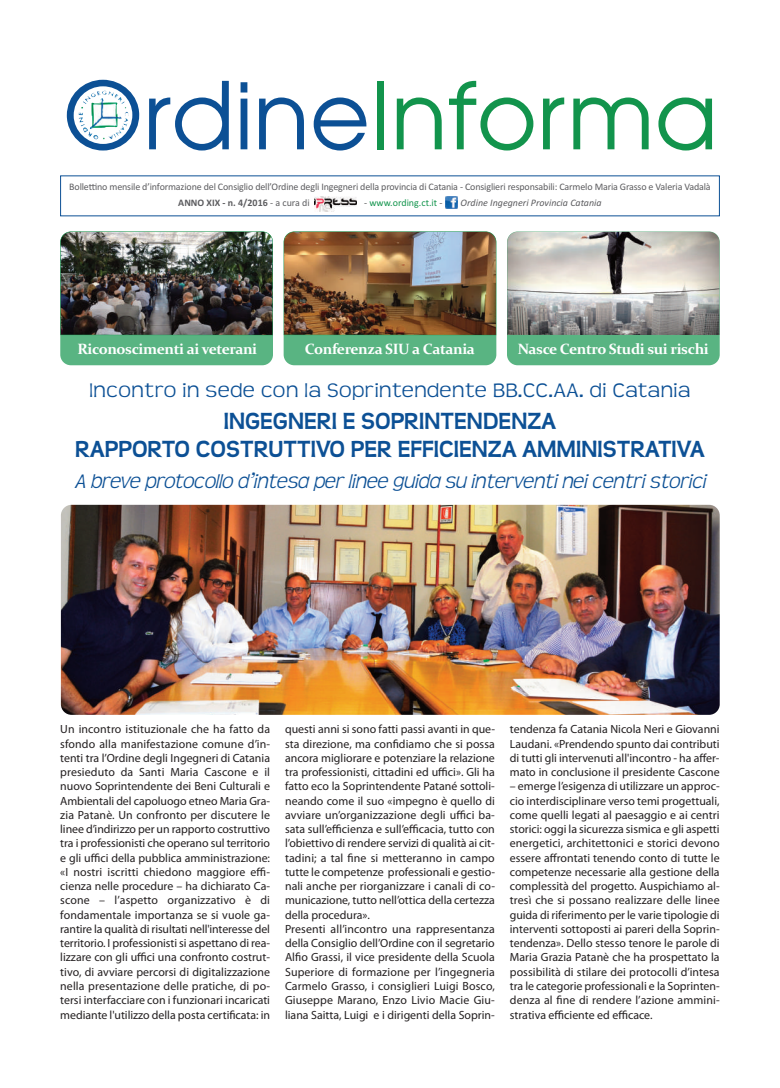
<style>
.page{position:relative;width:780px;height:1088px;background:#fff}
.page>*{position:absolute;margin:0;border:0;box-sizing:border-box;transform-origin:0 0}
.t1{font:92.5px "Avian";color:#12944c}
.t2{font:700 23.75px/28.5px "Teen";color:#0c5095;text-align:center}
.t3{font:italic 300 20px "Teen";color:#0c5095}
.t4{font:300 20px "Teen";letter-spacing:.025em;color:#0c5095}
.t5{font:700 15px "Constantia";letter-spacing:-.025em;color:#fff}
.t6{font:11.88px/14.2px "Myriad Pro";color:#231f20;text-align:justify}
.t7{font:10px/16.2px "Calibri";letter-spacing:-.015em;color:#5c5c5f}
.t8{font:italic 10px "Calibri";color:#5c5c5f}
.s1{color:#0c5095}
.s2{font-weight:700}
.s3{color:#fff}
.s4{color:#12944c}
</style>
<div class="page">
<img style="left:79px;top:90px;width:50px;height:39px">
<div style="left:283px;top:231px;width:213px;height:134px;background:#12944c;border-radius:11px;opacity:.7"></div>
<div style="left:60px;top:231px;width:213px;height:134px;background:#12944c;border-radius:11px;opacity:.7"></div>
<div style="left:507px;top:231px;width:212px;height:134px;background:#12944c;border-radius:11px;opacity:.7"></div>
<svg style="left:60px;top:231px;width:213px;height:11px;background:#a1a79d"></svg>
<svg style="left:283px;top:231px;width:213px;height:11px;background:#88725d"></svg>
<img style="left:507px;top:232px;width:212px;height:10px">
<svg style="left:445px;top:197px;width:12px;height:11px"></svg>
<img style="left:314px;top:197px;width:42px;height:15px">
<img style="left:61px;top:505px;width:658px;height:210px;border-radius:11px">
<h1 class="t1" style="left:63px;top:61px;width:656px"><span class="s1">Ordine</span>Informa</h1>
<p class="t7" style="left:178px;top:179px;width:534px;text-indent:-109px">Bollettino mensile d’informazione del Consiglio dell’Ordine degli Ingegneri della provincia di Catania - Consiglieri responsabili: Carmelo Maria Grasso e Valeria Vadalà<br><span class="s2">ANNO XIX - n. 4/2016</span> - a cura di <span class="s3">I pressssssss</span> - <span class="s4">www.ording.ct.it</span> -</p>
<p class="t8" style="left:460px;top:197px;width:142px">Ordine Ingegneri Provincia Catania</p>
<p class="t5" style="left:77px;top:340px;width:181px">Riconoscimenti ai veterani</p>
<p class="t5" style="left:305px;top:340px;width:171px">Conferenza SIU a Catania</p>
<p class="t5" style="left:518px;top:340px;width:192px">Nasce Centro Studi sui rischi</p>
<h3 class="t4" style="left:89px;top:378px;width:602px">Incontro in sede con la Soprintendente BB.CC.AA. di Catania</h3>
<h2 class="t2" style="left:75px;top:407px;width:631px">INGEGNERI E SOPRINTENDENZA<br>RAPPORTO COSTRUTTIVO PER EFFICIENZA AMMINISTRATIVA</h2>
<h3 class="t3" style="left:75px;top:469px;width:632px">A breve protocollo d’intesa per linee guida su interventi nei centri storici</h3>
<p class="t6" style="left:60px;top:723px;width:211px">Un incontro istituzionale che ha fatto da sfondo alla manifestazione comune d’in&shy;tenti tra l’Ordine degli Ingegneri di Catania presieduto da Santi Maria Cascone e il nuovo Soprintendente dei Beni Culturali e Ambientali del capoluogo etneo Maria Gra&shy;zia Patanè. Un confronto per discutere le linee d’indirizzo per un rapporto costruttivo tra i professionisti che operano sul territorio e gli uffici della pubblica amministrazione: «I nostri iscritti chiedono maggiore effi&shy;cienza nelle procedure – ha dichiarato Ca&shy;scone – l’aspetto organizzativo è di fondamentale importanza se si vuole ga&shy;rantire la qualità di risultati nell'interesse del territorio. I professionisti si aspettano di rea&shy;lizzare con gli uffici una confronto costrut&shy;tivo, di avviare percorsi di digitalizzazione nella presentazione delle pratiche, di po&shy;tersi interfacciare con i funzionari incaricati mediante l'utilizzo della posta certificata: in</p>
<p class="t6" style="left:285px;top:723px;width:212px;text-align:left">questi anni si sono fatti passi avanti in que&shy;sta direzione, ma confidiamo che si possa ancora migliorare e potenziare la relazione tra professionisti, cittadini ed uffici». Gli ha fatto eco la Soprintendente Patané sottoli&shy;neando come il suo «impegno è quello di avviare un’organizzazione degli uffici ba&shy;sata sull’efficienza e sull’efficacia, tutto con l’obiettivo di rendere servizi di qualità ai cit&shy;tadini; a tal fine si metteranno in campo tutte le competenze professionali e gestio&shy;nali anche per riorganizzare i canali di co&shy;municazione, tutto nell’ottica della certezza della procedura».<br>Presenti all’incontro una rappresentanza della Consiglio dell’Ordine con il segretario Alfio Grassi, il vice presidente della Scuola Superiore di formazione per l’ingegneria Carmelo Grasso, i consiglieri Luigi Bosco, Giuseppe Marano, Enzo Livio Macie Giu&shy;liana Saitta, Luigi e i dirigenti della Soprin-</p>
<p class="t6" style="left:510px;top:723px;width:211px">tendenza fa Catania Nicola Neri e Giovanni Laudani. «Prendendo spunto dai contributi di tutti gli intervenuti all'incontro - ha affer&shy;mato in conclusione il presidente Cascone</p>
<p class="t6" style="left:510px;top:780px;width:211px">– emerge l’esigenza di utilizzare un approc&shy;cio interdisciplinare verso temi progettuali, come quelli legati al paesaggio e ai centri storici: oggi la sicurezza sismica e gli aspetti energetici, architettonici e storici devono essere affrontati tenendo conto di tutte le competenze necessarie alla gestione della complessità del progetto. Auspichiamo al&shy;tresì che si possano realizzare delle linee guida di riferimento per le varie tipologie di interventi sottoposti ai pareri della Soprin&shy;tendenza». Dello stesso tenore le parole di Maria Grazia Patanè che ha prospettato la possibilità di stilare dei protocolli d’intesa tra le categorie professionali e la Soprinten&shy;denza al fine di rendere l’azione ammini&shy;strativa efficiente ed efficace.</p>
</div>
